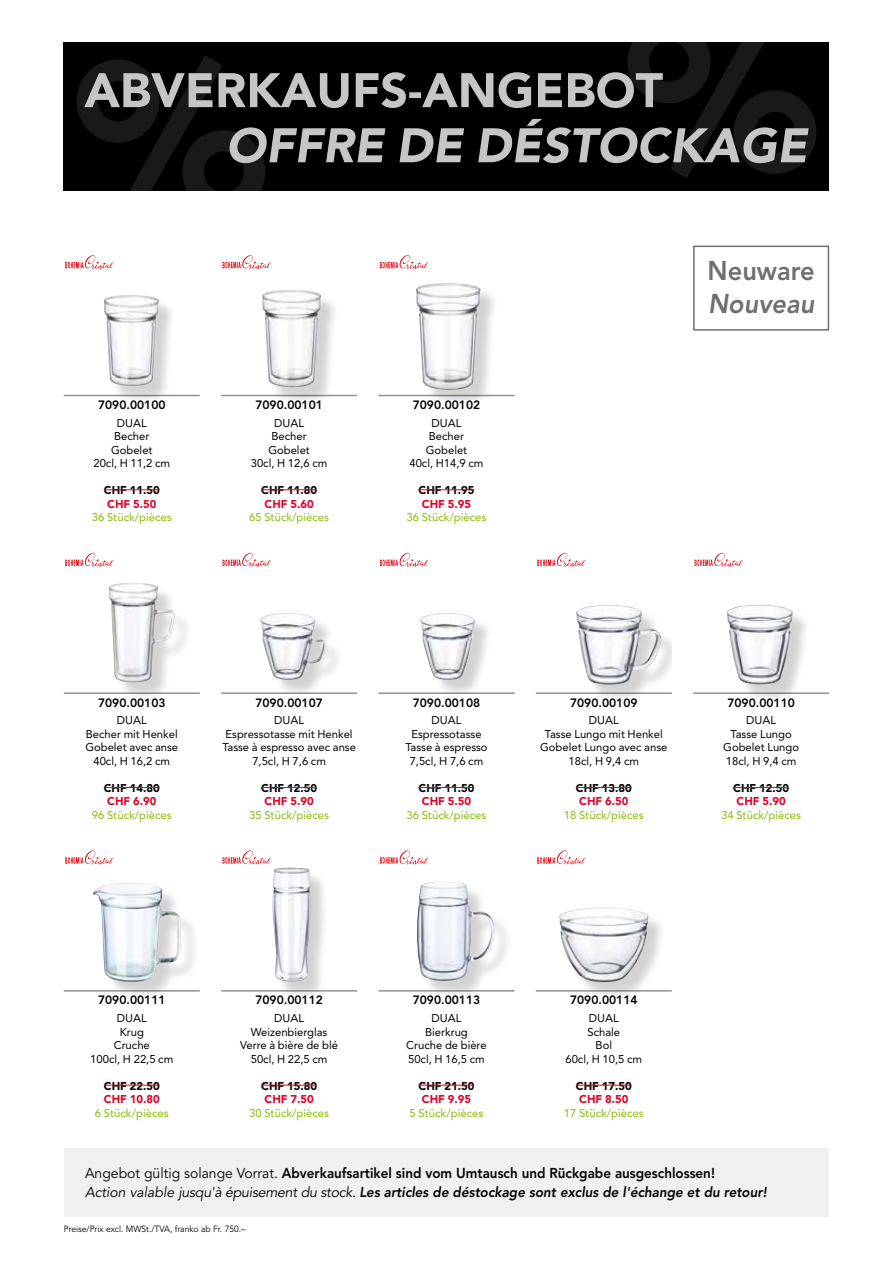
<style>
.page{position:relative;width:893px;height:1263px;background:#fff}
.page>*{position:absolute;margin:0;border:0;box-sizing:border-box;transform-origin:0 0}
.t1{font:800 27px "Avenir LT Std";color:#706f6f;scale:.94 1}
.t2{font:italic 800 27px "Avenir LT Std";color:#706f6f;scale:.94 1}
.t3{font:800 14.25px/19.5px "Avenir LT Std";color:#000;scale:.94 1}
.t4{font:800 12px "Avenir LT Std";color:#000}
.t5{font:11.25px/13.5px "Avenir LT Std";color:#000;text-align:center}
.t6{font:500 11.25px "Avenir LT Std";color:#95c11f}
.t7{font:900 11.25px "Avenir LT Std";color:#000}
.t8{font:900 11.25px "Avenir LT Std";color:#dd052b}
.t9{font:9px "Avenir LT Std";color:#000;scale:.95 1}
.s1{font-weight:400}
.s2{font-weight:400;font-style:italic}
.s3{font-style:italic}
</style>
<div class="page">
<div style="left:64px;top:43px;width:765px;height:148px;background:#000"></div>
<svg style="left:77px;top:42px;width:739px;height:149px"></svg>
<div style="left:64px;top:1148px;width:765px;height:68px;background:#f0f0f0"></div>
<div style="left:693px;top:246px;width:136px;height:85px;border:2px solid #706f6f"></div>
<hr style="left:64px;top:395px;width:136px;height:1px;background:#929292">
<hr style="left:104px;top:489px;width:56px;height:1px;background:#e30613">
<div style="left:106px;top:297px;width:71px;height:103px;background:#000;opacity:.18"></div>
<img style="left:104px;top:295px;width:53px;height:91px">
<svg style="left:65px;top:255px;width:48px;height:14px"></svg>
<hr style="left:378px;top:395px;width:136px;height:1px;background:#929292">
<hr style="left:419px;top:489px;width:55px;height:1px;background:#e30613">
<div style="left:419px;top:285px;width:80px;height:115px;background:#000;opacity:.18"></div>
<img style="left:416px;top:283px;width:63px;height:107px">
<svg style="left:380px;top:255px;width:48px;height:14px"></svg>
<hr style="left:221px;top:395px;width:136px;height:1px;background:#929292">
<hr style="left:261px;top:489px;width:56px;height:1px;background:#e30613">
<div style="left:265px;top:292px;width:74px;height:108px;background:#000;opacity:.18"></div>
<img style="left:262px;top:290px;width:57px;height:97px">
<svg style="left:223px;top:255px;width:48px;height:14px"></svg>
<hr style="left:64px;top:692px;width:136px;height:2px;background:#929292">
<hr style="left:104px;top:787px;width:56px;height:1px;background:#e30613">
<div style="left:112px;top:585px;width:82px;height:112px;background:#000;opacity:.18"></div>
<img style="left:109px;top:583px;width:37px;height:100px">
<svg style="left:65px;top:553px;width:48px;height:14px"></svg>
<hr style="left:221px;top:692px;width:136px;height:2px;background:#929292">
<hr style="left:261px;top:787px;width:56px;height:1px;background:#e30613">
<div style="left:263px;top:615px;width:81px;height:82px;background:#000;opacity:.18"></div>
<img style="left:260px;top:613px;width:28px;height:16px">
<svg style="left:223px;top:553px;width:48px;height:14px"></svg>
<hr style="left:378px;top:692px;width:136px;height:2px;background:#929292">
<hr style="left:419px;top:787px;width:55px;height:1px;background:#e30613">
<div style="left:423px;top:615px;width:71px;height:82px;background:#000;opacity:.18"></div>
<img style="left:420px;top:613px;width:27px;height:12px">
<svg style="left:380px;top:553px;width:48px;height:14px"></svg>
<hr style="left:536px;top:692px;width:136px;height:2px;background:#929292">
<hr style="left:576px;top:787px;width:56px;height:1px;background:#e30613">
<div style="left:579px;top:607px;width:93px;height:90px;background:#000;opacity:.18"></div>
<img style="left:576px;top:605px;width:31px;height:48px">
<svg style="left:537px;top:553px;width:48px;height:14px"></svg>
<hr style="left:693px;top:692px;width:136px;height:2px;background:#929292">
<hr style="left:733px;top:787px;width:56px;height:1px;background:#e30613">
<div style="left:729px;top:607px;width:82px;height:90px;background:#000;opacity:.18"></div>
<img style="left:727px;top:605px;width:33px;height:56px">
<svg style="left:695px;top:553px;width:48px;height:14px"></svg>
<hr style="left:64px;top:990px;width:136px;height:1px;background:#929292">
<hr style="left:104px;top:1085px;width:56px;height:1px;background:#e30613">
<div style="left:96px;top:885px;width:104px;height:110px;background:#000;opacity:.18"></div>
<img style="left:93px;top:883px;width:63px;height:99px">
<svg style="left:65px;top:850px;width:48px;height:14px"></svg>
<hr style="left:221px;top:990px;width:136px;height:1px;background:#929292">
<hr style="left:261px;top:1085px;width:56px;height:1px;background:#e30613">
<div style="left:275px;top:870px;width:55px;height:125px;background:#000;opacity:.18"></div>
<img style="left:273px;top:867px;width:18px;height:29px">
<svg style="left:223px;top:850px;width:48px;height:14px"></svg>
<hr style="left:378px;top:990px;width:136px;height:1px;background:#929292">
<hr style="left:419px;top:1085px;width:55px;height:1px;background:#e30613">
<div style="left:419px;top:884px;width:94px;height:111px;background:#000;opacity:.18"></div>
<img style="left:419px;top:881px;width:22px;height:23px">
<svg style="left:380px;top:850px;width:48px;height:14px"></svg>
<hr style="left:536px;top:990px;width:136px;height:1px;background:#929292">
<hr style="left:576px;top:1085px;width:56px;height:1px;background:#e30613">
<div style="left:561px;top:910px;width:106px;height:85px;background:#000;opacity:.18"></div>
<img style="left:559px;top:907px;width:41px;height:49px">
<svg style="left:537px;top:850px;width:48px;height:14px"></svg>
<p class="t4" style="left:98px;top:398px;width:69px">7090.00100</p>
<p class="t5" style="left:93px;top:416px;width:78px">DUAL<br>Becher<br>Gobelet<br>20cl, H 11,2 cm</p>
<p class="t7" style="left:104px;top:484px;width:57px">CHF 11.50</p>
<p class="t8" style="left:107px;top:497px;width:51px">CHF 5.50</p>
<p class="t6" style="left:92px;top:511px;width:81px">36 Stück/pièces</p>
<p class="t4" style="left:255px;top:398px;width:69px">7090.00101</p>
<p class="t5" style="left:251px;top:416px;width:78px">DUAL<br>Becher<br>Gobelet<br>30cl, H 12,6 cm</p>
<p class="t7" style="left:261px;top:484px;width:57px">CHF 11.80</p>
<p class="t8" style="left:265px;top:497px;width:51px">CHF 5.60</p>
<p class="t6" style="left:249px;top:511px;width:81px">65 Stück/pièces</p>
<p class="t4" style="left:413px;top:398px;width:69px">7090.00102</p>
<p class="t5" style="left:409px;top:416px;width:76px">DUAL<br>Becher<br>Gobelet<br>40cl, H14,9 cm</p>
<p class="t7" style="left:419px;top:484px;width:57px">CHF 11.95</p>
<p class="t8" style="left:422px;top:497px;width:51px">CHF 5.95</p>
<p class="t6" style="left:406px;top:511px;width:81px">36 Stück/pièces</p>
<h1 class="t1" style="left:708px;top:255px;width:115px">Neuware</h1>
<h1 class="t2" style="left:708px;top:288px;width:114px">Nouveau</h1>
<p class="t4" style="left:98px;top:695px;width:69px">7090.00103</p>
<p class="t5" style="left:85px;top:714px;width:94px">DUAL<br>Becher mit Henkel<br>Gobelet avec anse<br>40cl, H 16,2 cm</p>
<p class="t7" style="left:104px;top:781px;width:57px">CHF 14.80</p>
<p class="t8" style="left:107px;top:795px;width:51px">CHF 6.90</p>
<p class="t6" style="left:92px;top:808px;width:81px">96 Stück/pièces</p>
<p class="t4" style="left:255px;top:695px;width:69px">7090.00107</p>
<p class="t5" style="left:222px;top:714px;width:135px">DUAL<br>Espressotasse mit Henkel<br>Tasse à espresso avec anse<br>7,5cl, H 7,6 cm</p>
<p class="t7" style="left:261px;top:781px;width:57px">CHF 12.50</p>
<p class="t8" style="left:265px;top:795px;width:51px">CHF 5.90</p>
<p class="t6" style="left:249px;top:808px;width:81px">35 Stück/pièces</p>
<p class="t4" style="left:413px;top:695px;width:69px">7090.00108</p>
<p class="t5" style="left:405px;top:714px;width:84px">DUAL<br>Espressotasse<br>Tasse à espresso<br>7,5cl, H 7,6 cm</p>
<p class="t7" style="left:419px;top:781px;width:57px">CHF 11.50</p>
<p class="t8" style="left:422px;top:795px;width:51px">CHF 5.50</p>
<p class="t6" style="left:406px;top:808px;width:81px">36 Stück/pièces</p>
<p class="t4" style="left:570px;top:695px;width:69px">7090.00109</p>
<p class="t5" style="left:540px;top:714px;width:129px">DUAL<br>Tasse Lungo mit Henkel<br>Gobelet Lungo avec anse<br>18cl, H 9,4 cm</p>
<p class="t7" style="left:576px;top:781px;width:57px">CHF 13.80</p>
<p class="t8" style="left:579px;top:795px;width:51px">CHF 6.50</p>
<p class="t6" style="left:564px;top:808px;width:81px">18 Stück/pièces</p>
<p class="t4" style="left:727px;top:695px;width:69px">7090.00110</p>
<p class="t5" style="left:723px;top:714px;width:77px">DUAL<br>Tasse Lungo<br>Gobelet Lungo<br>18cl, H 9,4 cm</p>
<p class="t7" style="left:733px;top:781px;width:57px">CHF 12.50</p>
<p class="t8" style="left:737px;top:795px;width:51px">CHF 5.90</p>
<p class="t6" style="left:721px;top:808px;width:81px">34 Stück/pièces</p>
<p class="t4" style="left:98px;top:993px;width:69px">7090.00111</p>
<p class="t5" style="left:90px;top:1011px;width:85px">DUAL<br>Krug<br>Cruche<br>100cl, H 22,5 cm</p>
<p class="t7" style="left:104px;top:1079px;width:57px">CHF 22.50</p>
<p class="t8" style="left:104px;top:1092px;width:57px">CHF 10.80</p>
<p class="t6" style="left:95px;top:1106px;width:75px">6 Stück/pièces</p>
<p class="t4" style="left:255px;top:993px;width:69px">7090.00112</p>
<p class="t5" style="left:240px;top:1011px;width:99px">DUAL<br>Weizenbierglas<br>Verre à bière de blé<br>50cl, H 22,5 cm</p>
<p class="t7" style="left:261px;top:1079px;width:57px">CHF 15.80</p>
<p class="t8" style="left:265px;top:1092px;width:51px">CHF 7.50</p>
<p class="t6" style="left:249px;top:1106px;width:81px">30 Stück/pièces</p>
<p class="t4" style="left:413px;top:993px;width:69px">7090.00113</p>
<p class="t5" style="left:406px;top:1011px;width:82px">DUAL<br>Bierkrug<br>Cruche de bière<br>50cl, H 16,5 cm</p>
<p class="t7" style="left:419px;top:1079px;width:57px">CHF 21.50</p>
<p class="t8" style="left:422px;top:1092px;width:51px">CHF 9.95</p>
<p class="t6" style="left:410px;top:1106px;width:75px">5 Stück/pièces</p>
<p class="t4" style="left:570px;top:993px;width:69px">7090.00114</p>
<p class="t5" style="left:565px;top:1011px;width:78px">DUAL<br>Schale<br>Bol<br>60cl, H 10,5 cm</p>
<p class="t7" style="left:576px;top:1079px;width:57px">CHF 17.50</p>
<p class="t8" style="left:579px;top:1092px;width:51px">CHF 8.50</p>
<p class="t6" style="left:564px;top:1106px;width:81px">17 Stück/pièces</p>
<p class="t3" style="left:85px;top:1163px;width:727px"><span class="s1">Angebot gültig solange Vorrat.</span> Abverkaufsartikel sind vom Umtausch und Rückgabe ausgeschlossen!<br><span class="s2">Action valable jusqu'à épuisement du stock.</span> <span class="s3">Les articles de déstockage sont exclus de l'échange et du retour!</span></p>
<p class="t9" style="left:64px;top:1223px;width:193px">Preise/Prix excl. MWSt./TVA, franko ab Fr. 750.–</p>
</div>
